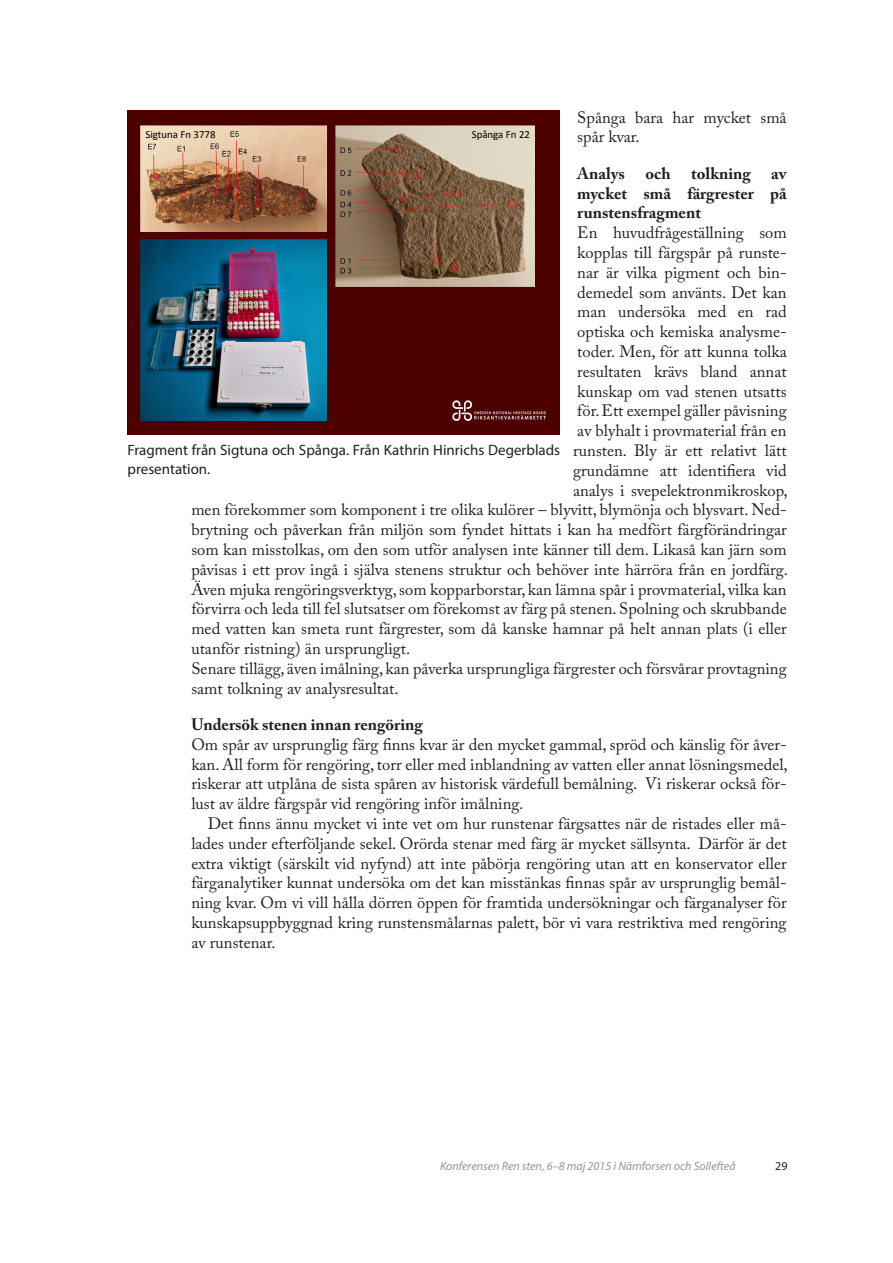
<style>
.page{position:relative;width:893px;height:1263px;background:#fff}
.page>*{position:absolute;margin:0;border:0;box-sizing:border-box;transform-origin:0 0}
.t1{font:16.5px/19.8px "Adobe Caslon Pro";color:#231f20}
.t2{font:700 16.5px/19.8px "Adobe Caslon Pro";color:#231f20;text-align:justify}
.t3{font:15px/19.5px "Myriad Pro";color:#231f20}
.t4{font:italic 12px "Myriad Pro";color:#939598}
.t5{font:12px "Myriad Pro";color:#231f20}
.t6{font:10.8px "Calibri";color:#000}
</style>
<div class="page">
<div style="left:128px;top:111px;width:432px;height:324px;background:#4d0000"></div>
<img style="left:453px;top:400px;width:93px;height:20px">
<img style="left:336px;top:126px;width:199px;height:160px">
<img style="left:141px;top:126px;width:185px;height:105px">
<img style="left:141px;top:240px;width:185px;height:180px">
<p class="t1" style="left:577px;top:107px;width:211px">Spånga bara har mycket små spår kvar.</p>
<p class="t2" style="left:577px;top:163px;width:211px">Analys och tolkning av mycket små färgrester på runstensfragment</p>
<p class="t1" style="left:577px;top:223px;width:211px">En huvudfrågeställning som</p>
<p class="t1" style="left:577px;top:242px;width:211px">kopplas till färgspår på runste-</p>
<p class="t1" style="left:577px;top:262px;width:211px">nar är vilka pigment och bin-</p>
<p class="t1" style="left:577px;top:282px;width:211px">demedel som använts. Det kan</p>
<p class="t1" style="left:577px;top:302px;width:211px">man undersöka med en rad</p>
<p class="t1" style="left:577px;top:322px;width:211px">optiska och kemiska analysme-</p>
<p class="t1" style="left:577px;top:341px;width:211px">toder. Men, för att kunna tolka</p>
<p class="t1" style="left:577px;top:361px;width:211px">resultaten krävs bland annat</p>
<p class="t1" style="left:577px;top:381px;width:211px">kunskap om vad stenen utsatts</p>
<p class="t1" style="left:577px;top:401px;width:211px">för. Ett exempel gäller påvisning</p>
<p class="t1" style="left:577px;top:421px;width:211px">av blyhalt i provmaterial från en</p>
<p class="t1" style="left:573px;top:440px;width:215px">runsten. Bly är ett relativt lätt</p>
<p class="t1" style="left:573px;top:460px;width:215px">grundämne att identifiera vid</p>
<p class="t1" style="left:573px;top:480px;width:216px">analys i svepelektronmikroskop,</p>
<p class="t1" style="left:191px;top:500px;width:597px">men förekommer som komponent i tre olika kulörer – blyvitt, blymönja och blysvart. Ned-</p>
<p class="t1" style="left:191px;top:520px;width:597px">brytning och påverkan från miljön som fyndet hittats i kan ha medfört färgförändringar</p>
<p class="t1" style="left:191px;top:539px;width:597px">som kan misstolkas, om den som utför analysen inte känner till dem. Likaså kan järn som</p>
<p class="t1" style="left:191px;top:559px;width:598px">påvisas i ett prov ingå i själva stenens struktur och behöver inte härröra från en jordfärg.</p>
<p class="t1" style="left:191px;top:579px;width:597px">Även mjuka rengöringsverktyg, som kopparborstar, kan lämna spår i provmaterial, vilka kan</p>
<p class="t1" style="left:191px;top:599px;width:597px">förvirra och leda till fel slutsatser om förekomst av färg på stenen. Spolning och skrubbande</p>
<p class="t1" style="left:191px;top:619px;width:597px">med vatten kan smeta runt färgrester, som då kanske hamnar på helt annan plats (i eller</p>
<p class="t1" style="left:191px;top:638px;width:221px">utanför ristning) än ursprungligt.</p>
<p class="t1" style="left:191px;top:658px;width:597px">Senare tillägg, även imålning, kan påverka ursprungliga färgrester och försvårar provtagning samt tolkning av analysresultat.</p>
<p class="t2" style="left:191px;top:714px;width:233px">Undersök stenen innan rengöring</p>
<p class="t1" style="left:191px;top:734px;width:598px;text-align:justify">Om spår av ursprunglig färg finns kvar är den mycket gammal, spröd och känslig för åver&shy;kan. All form för rengöring, torr eller med inblandning av vatten eller annat lösningsmedel, riskerar att utplåna de sista spåren av historisk värdefull bemålning. Vi riskerar också för&shy;lust av äldre färgspår vid rengöring inför imålning.</p>
<p class="t1" style="left:191px;top:813px;width:597px;text-align:justify;text-indent:16px">Det finns ännu mycket vi inte vet om hur runstenar färgsattes när de ristades eller må&shy;lades under efterföljande sekel. Orörda stenar med färg är mycket sällsynta. Därför är det extra viktigt (särskilt vid nyfynd) att inte påbörja rengöring utan att en konservator eller färganalytiker kunnat undersöka om det kan misstänkas finnas spår av ursprunglig bemål&shy;ning kvar. Om vi vill hålla dörren öppen för framtida undersökningar och färganalyser för kunskapsuppbyggnad kring runstensmålarnas palett, bör vi vara restriktiva med rengöring av runstenar.</p>
<p class="t6" style="left:145px;top:128px;width:72px">Sigtuna Fn 3778</p>
<p class="t6" style="left:472px;top:128px;width:60px">Spånga Fn 22</p>
<p class="t3" style="left:128px;top:440px;width:434px">Fragment från Sigtuna och Spånga. Från Kathrin Hinrichs Degerblads presentation.</p>
<p class="t4" style="left:440px;top:1158px;width:297px">Konferensen Ren sten, 6–8 maj 2015 i Nämforsen och Sollefteå</p>
<p class="t5" style="left:775px;top:1158px;width:14px">29</p>
</div>
